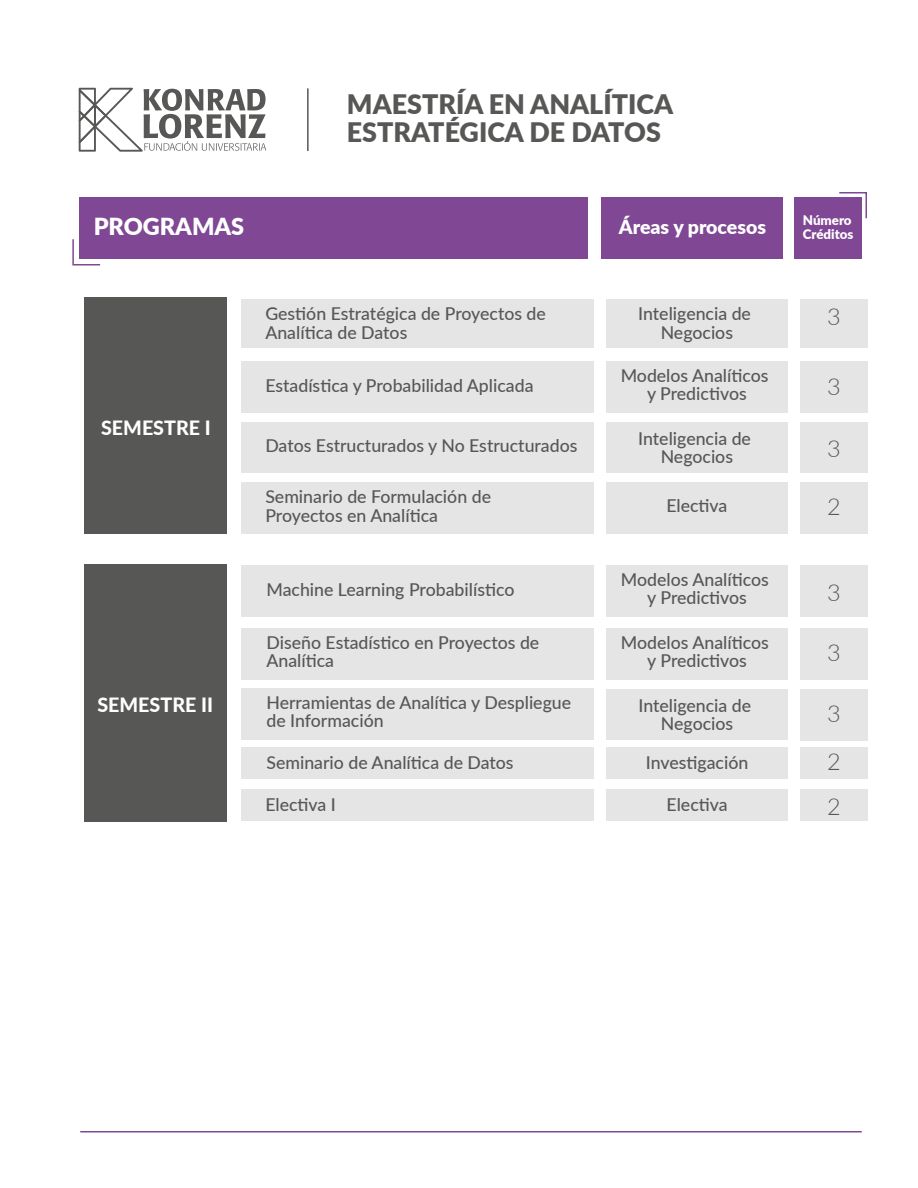
<style>
.page{position:relative;width:918px;height:1188px;background:#fff}
.page>*{position:absolute;margin:0;border:0;box-sizing:border-box;transform-origin:0 0}
.t1{font:900 26.85px/28px "Lato";color:#575756}
.t2{font:900 23.55px "Lato";color:#fff}
.t3{font:300 23.4px "Lato";color:#575756}
.t4{font:800 19.65px "Lato";color:#fff}
.t5{font:900 19.5px "Lato";color:#fff}
.t6{font:500 17.7px/18.6px "Lato";color:#575756;text-align:center}
.t7{font:900 13.2px "Lato";color:#fff}
</style>
<div class="page">
<div style="left:241px;top:299px;width:353px;height:49px;background:#e5e5e5"></div>
<div style="left:606px;top:299px;width:181px;height:49px;background:#e5e5e5"></div>
<div style="left:800px;top:299px;width:68px;height:49px;background:#e5e5e5"></div>
<div style="left:85px;top:297px;width:142px;height:237px;background:#575756"></div>
<div style="left:241px;top:361px;width:353px;height:51px;background:#e5e5e5"></div>
<div style="left:606px;top:361px;width:181px;height:51px;background:#e5e5e5"></div>
<div style="left:800px;top:361px;width:68px;height:51px;background:#e5e5e5"></div>
<div style="left:607px;top:565px;width:181px;height:51px;background:#e5e5e5"></div>
<div style="left:607px;top:628px;width:181px;height:52px;background:#e5e5e5"></div>
<div style="left:241px;top:422px;width:353px;height:50px;background:#e5e5e5"></div>
<div style="left:606px;top:422px;width:181px;height:50px;background:#e5e5e5"></div>
<div style="left:800px;top:422px;width:68px;height:50px;background:#e5e5e5"></div>
<div style="left:607px;top:689px;width:181px;height:51px;background:#e5e5e5"></div>
<div style="left:241px;top:482px;width:353px;height:52px;background:#e5e5e5"></div>
<div style="left:606px;top:482px;width:181px;height:52px;background:#e5e5e5"></div>
<div style="left:800px;top:482px;width:68px;height:52px;background:#e5e5e5"></div>
<div style="left:241px;top:565px;width:353px;height:51px;background:#e5e5e5"></div>
<div style="left:800px;top:565px;width:68px;height:51px;background:#e5e5e5"></div>
<div style="left:241px;top:628px;width:353px;height:52px;background:#e5e5e5"></div>
<div style="left:800px;top:628px;width:68px;height:52px;background:#e5e5e5"></div>
<div style="left:800px;top:689px;width:68px;height:52px;background:#e5e5e5"></div>
<div style="left:241px;top:688px;width:353px;height:52px;background:#e5e5e5"></div>
<div style="left:241px;top:748px;width:353px;height:31px;background:#e5e5e5"></div>
<div style="left:607px;top:748px;width:181px;height:31px;background:#e5e5e5"></div>
<div style="left:800px;top:748px;width:68px;height:31px;background:#e5e5e5"></div>
<div style="left:84px;top:564px;width:142px;height:258px;background:#575756"></div>
<div style="left:241px;top:790px;width:353px;height:31px;background:#e5e5e5"></div>
<div style="left:607px;top:790px;width:181px;height:31px;background:#e5e5e5"></div>
<div style="left:800px;top:790px;width:68px;height:31px;background:#e5e5e5"></div>
<svg style="left:79px;top:88px;width:187px;height:64px"></svg>
<hr style="left:307px;top:88px;width:2px;height:63px;background:#575756">
<div style="left:79px;top:197px;width:509px;height:62px;background:#7f4794"></div>
<svg style="left:72px;top:239px;width:29px;height:27px"></svg>
<div style="left:794px;top:197px;width:68px;height:62px;background:#7f4794"></div>
<svg style="left:839px;top:192px;width:28px;height:27px"></svg>
<div style="left:602px;top:197px;width:181px;height:62px;background:#7f4794"></div>
<hr style="left:80px;top:1131px;width:782px;height:1px;background:#7f4794">
<h1 class="t1" style="left:347px;top:89px;width:328px">MAESTRÍA EN ANALÍTICA<br>ESTRATÉGICA DE DATOS</h1>
<h2 class="t2" style="left:94px;top:209px;width:152px">PROGRAMAS</h2>
<p class="t7" style="left:803px;top:210px;width:50px">Número</p>
<p class="t5" style="left:619px;top:213px;width:149px">Áreas y procesos</p>
<p class="t7" style="left:803px;top:224px;width:52px">Créditos</p>
<p class="t4" style="left:101px;top:414px;width:111px">SEMESTRE I</p>
<p class="t4" style="left:97px;top:691px;width:117px">SEMESTRE II</p>
<p class="t6" style="left:265px;top:304px;width:282px;text-align:left">Gestión Estratégica de Proyectos de<br>Analítica de Datos</p>
<p class="t6" style="left:638px;top:304px;width:114px">Inteligencia de<br>Negocios</p>
<h3 class="t3" style="left:827px;top:300px;width:15px">3</h3>
<p class="t6" style="left:265px;top:376px;width:270px">Estadística y Probabilidad Aplicada</p>
<p class="t6" style="left:621px;top:365px;width:149px">Modelos Analíticos y Predictivos</p>
<h3 class="t3" style="left:827px;top:370px;width:15px">3</h3>
<p class="t6" style="left:265px;top:436px;width:314px">Datos Estructurados y No Estructurados</p>
<p class="t6" style="left:638px;top:428px;width:114px">Inteligencia de<br>Negocios</p>
<h3 class="t3" style="left:827px;top:432px;width:15px">3</h3>
<p class="t6" style="left:265px;top:487px;width:227px;text-align:left">Seminario de Formulación de<br>Proyectos en Analítica</p>
<p class="t6" style="left:666px;top:496px;width:63px">Electiva</p>
<h3 class="t3" style="left:827px;top:490px;width:15px">2</h3>
<p class="t6" style="left:621px;top:569px;width:149px">Modelos Analíticos y Predictivos</p>
<p class="t6" style="left:621px;top:632px;width:149px">Modelos Analíticos y Predictivos</p>
<p class="t6" style="left:266px;top:580px;width:250px">Machine Learning Probabilístico</p>
<h3 class="t3" style="left:827px;top:576px;width:15px">3</h3>
<p class="t6" style="left:266px;top:632px;width:274px;text-align:left">Diseño Estadístico en Proyectos de<br>Analítica</p>
<h3 class="t3" style="left:827px;top:636px;width:15px">3</h3>
<h3 class="t3" style="left:827px;top:697px;width:15px">3</h3>
<p class="t6" style="left:266px;top:692px;width:306px;text-align:left">Herramientas de Analítica y Despliegue de Información</p>
<p class="t6" style="left:266px;top:752px;width:249px">Seminario de Analítica de Datos</p>
<p class="t6" style="left:646px;top:752px;width:104px">Investigación</p>
<p class="t6" style="left:639px;top:695px;width:114px">Inteligencia de<br>Negocios</p>
<h3 class="t3" style="left:827px;top:746px;width:15px">2</h3>
<p class="t6" style="left:265px;top:794px;width:72px">Electiva I</p>
<p class="t6" style="left:667px;top:794px;width:63px">Electiva</p>
<h3 class="t3" style="left:827px;top:790px;width:15px">2</h3>
</div>
